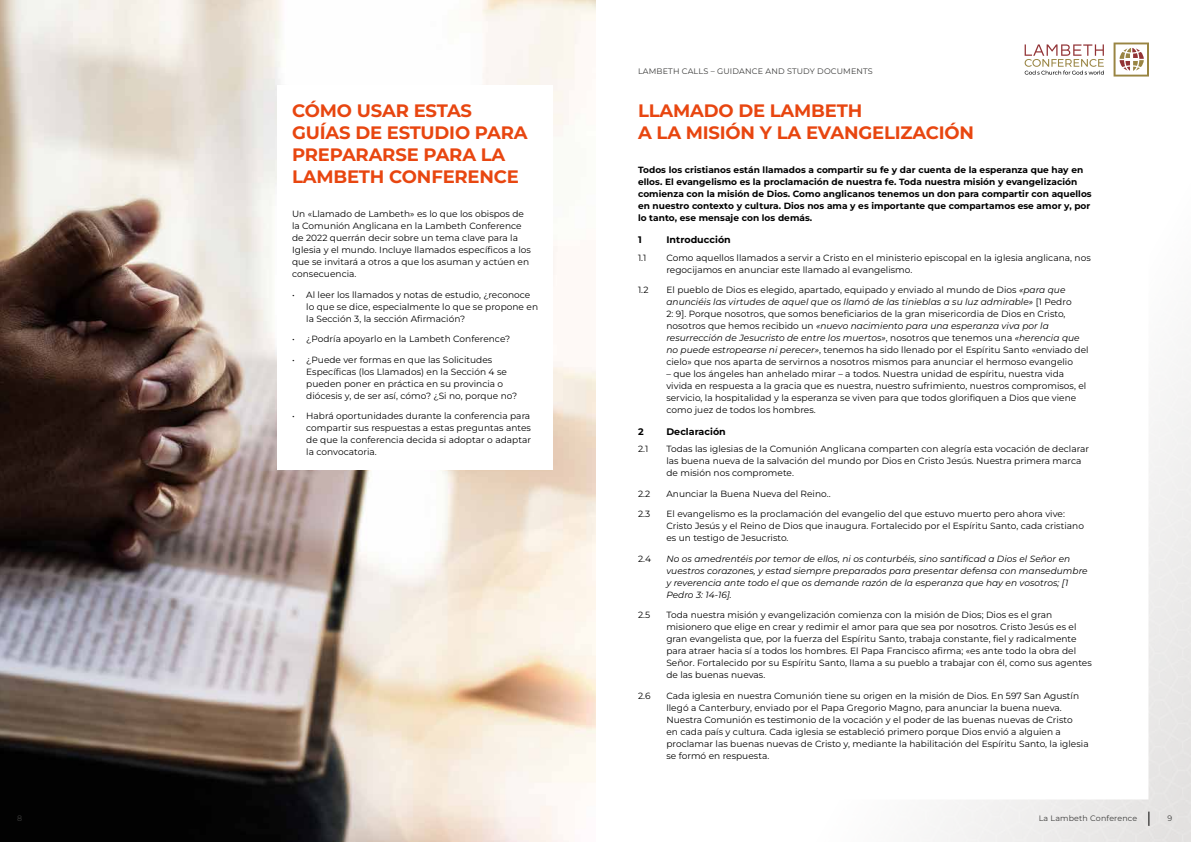
<style>
.page{position:relative;width:1191px;height:842px;background:#fff}
.page>*{position:absolute;margin:0;border:0;box-sizing:border-box;transform-origin:0 0}
.t1{font:700 18px/22px "Montserrat";letter-spacing:-.01em;color:#e84610}
.t2{font:700 9.5px "Montserrat";letter-spacing:.005em;color:#000}
.t3{font:9px/12px "Montserrat";letter-spacing:.005em;color:#000}
.t4{font:700 9px/12px "Montserrat";letter-spacing:.005em;color:#000}
.t5{font:italic 9px/12px "Montserrat";letter-spacing:.005em;color:#000}
.t6{font:8px "Montserrat";letter-spacing:.02em;color:#3c3c3b}
.t7{font:7.9px "Montserrat";letter-spacing:.02em;color:#3c3c3b}
.s1{font-style:italic}
</style>
<div class="page">
<img style="left:595px;top:0;width:596px;height:842px">
<img style="left:0;top:0;width:595px;height:842px">
<div style="left:278px;top:85px;width:275px;height:385px;background:#fff"></div>
<svg style="left:1024px;top:44px;width:80px;height:31px"></svg>
<svg style="left:1113px;top:43px;width:36px;height:34px"></svg>
<svg style="left:1148px;top:812px;width:1px;height:14px"></svg>
<h1 class="t1" style="left:292px;top:99px;width:237px">CÓMO USAR ESTAS<br>GUÍAS DE ESTUDIO PARA<br>PREPARARSE PARA LA<br>LAMBETH CONFERENCE</h1>
<p class="t3" style="left:292px;top:208px;width:240px">Un «Llamado de Lambeth» es lo que los obispos de la Comunión Anglicana en la Lambeth Conference de 2022 querrán decir sobre un tema clave para la Iglesia y el mundo. Incluye llamados específicos a los que se invitará a otros a que los asuman y actúen en consecuencia.</p>
<p class="t3" style="left:306px;top:288px;width:233px;text-indent:-14px">• Al leer los llamados y notas de estudio, ¿reconoce lo que se dice, especialmente lo que se propone en la Sección 3, la sección Afirmación?</p>
<p class="t3" style="left:292px;top:333px;width:220px">• ¿Podría apoyarlo en la Lambeth Conference?</p>
<p class="t3" style="left:306px;top:353px;width:212px;text-indent:-14px">• ¿Puede ver formas en que las Solicitudes Específicas (los Llamados) en la Sección 4 se pueden poner en práctica en su provincia o diócesis y, de ser así, cómo? ¿Si no, porque no?</p>
<p class="t3" style="left:306px;top:410px;width:226px;text-align:justify;text-indent:-14px">• Habrá oportunidades durante la conferencia para compartir sus respuestas a estas preguntas antes de que la conferencia decida si adoptar o adaptar la convocatoria.</p>
<p class="t6" style="left:638px;top:65px;width:236px">LAMBETH CALLS – GUIDANCE AND STUDY DOCUMENTS</p>
<h1 class="t1" style="left:638px;top:99px;width:337px">LLAMADO DE LAMBETH<br>A LA MISIÓN Y LA EVANGELIZACIÓN</h1>
<p class="t4" style="left:638px;top:164px;width:455px">Todos los cristianos están llamados a compartir su fe y dar cuenta de la esperanza que hay en ellos. El evangelismo es la proclamación de nuestra fe. Toda nuestra misión y evangelización comienza con la misión de Dios. Como anglicanos tenemos un don para compartir con aquellos en nuestro contexto y cultura. Dios nos ama y es importante que compartamos ese amor y, por lo tanto, ese mensaje con los demás.</p>
<p class="t2" style="left:638px;top:233px;width:5px">1</p>
<p class="t2" style="left:666px;top:233px;width:66px">Introducción</p>
<p class="t3" style="left:638px;top:251px;width:10px">1.1</p>
<p class="t3" style="left:666px;top:251px;width:426px">Como aquellos llamados a servir a Cristo en el ministerio episcopal en la iglesia anglicana, nos regocijamos en anunciar este llamado al evangelismo.</p>
<p class="t3" style="left:638px;top:284px;width:12px">1.2</p>
<p class="t3" style="left:666px;top:284px;width:424px">El pueblo de Dios es elegido, apartado, equipado y enviado al mundo de Dios <span class="s1">«para que anunciéis las virtudes de aquel que os llamó de las tinieblas a su luz admirable»</span> [1 Pedro<br>2: 9]. Porque nosotros, que somos beneficiarios de la gran misericordia de Dios en Cristo, nosotros que hemos recibido un <span class="s1">«nuevo nacimiento para una esperanza viva por la resurrección de Jesucristo de entre los muertos»</span>, nosotros que tenemos una <span class="s1">«herencia que no puede estropearse ni perecer»</span>, tenemos ha sido llenado por el Espíritu Santo «enviado del cielo» que nos aparta de servirnos a nosotros mismos para anunciar el hermoso evangelio</p>
<p class="t3" style="left:666px;top:368px;width:421px">– que los ángeles han anhelado mirar – a todos. Nuestra unidad de espíritu, nuestra vida vivida en respuesta a la gracia que es nuestra, nuestro sufrimiento, nuestros compromisos, el servicio, la hospitalidad y la esperanza se viven para que todos glorifiquen a Dios que viene como juez de todos los hombres.</p>
<p class="t2" style="left:638px;top:425px;width:7px">2</p>
<p class="t2" style="left:666px;top:425px;width:61px">Declaración</p>
<p class="t3" style="left:638px;top:443px;width:12px">2.1</p>
<p class="t3" style="left:666px;top:443px;width:424px">Todas las iglesias de la Comunión Anglicana comparten con alegría esta vocación de declarar las buena nueva de la salvación del mundo por Dios en Cristo Jesús. Nuestra primera marca de misión nos compromete.</p>
<p class="t3" style="left:638px;top:487px;width:14px">2.2</p>
<p class="t3" style="left:666px;top:487px;width:166px">Anunciar la Buena Nueva del Reino..</p>
<p class="t3" style="left:638px;top:508px;width:14px">2.3</p>
<p class="t3" style="left:666px;top:508px;width:419px">El evangelismo es la proclamación del evangelio del que estuvo muerto pero ahora vive:<br>Cristo Jesús y el Reino de Dios que inaugura. Fortalecido por el Espíritu Santo, cada cristiano es un testigo de Jesucristo.</p>
<p class="t3" style="left:638px;top:552px;width:15px">2.4</p>
<p class="t5" style="left:666px;top:552px;width:423px">No os amedrentéis por temor de ellos, ni os conturbéis, sino santificad a Dios el Señor en vuestros corazones, y estad siempre preparados para presentar defensa con mansedumbre y reverencia ante todo el que os demande razón de la esperanza que hay en vosotros; [1<br>Pedro 3: 14-16].</p>
<p class="t3" style="left:638px;top:609px;width:14px">2.5</p>
<p class="t3" style="left:666px;top:609px;width:427px">Toda nuestra misión y evangelización comienza con la misión de Dios; Dios es el gran misionero que elige en crear y redimir el amor para que sea por nosotros. Cristo Jesús es el gran evangelista que, por la fuerza del Espíritu Santo, trabaja constante, fiel y radicalmente para atraer hacia sí a todos los hombres. El Papa Francisco afirma; «es ante todo la obra del Señor. Fortalecido por su Espíritu Santo, llama a su pueblo a trabajar con él, como sus agentes de las buenas nuevas.</p>
<p class="t3" style="left:638px;top:689px;width:14px">2.6</p>
<p class="t3" style="left:666px;top:689px;width:424px">Cada iglesia en nuestra Comunión tiene su origen en la misión de Dios. En 597 San Agustín llegó a Canterbury, enviado por el Papa Gregorio Magno, para anunciar la buena nueva.<br>Nuestra Comunión es testimonio de la vocación y el poder de las buenas nuevas de Cristo<br>en cada país y cultura. Cada iglesia se estableció primero porque Dios envió a alguien a proclamar las buenas nuevas de Cristo y, mediante la habilitación del Espíritu Santo, la iglesia se formó en respuesta.</p>
<p class="t7" style="left:17px;top:813px;width:7px">8</p>
<p class="t7" style="left:1038px;top:813px;width:100px">La Lambeth Conference</p>
<p class="t7" style="left:1167px;top:813px;width:6px">9</p>
</div>
